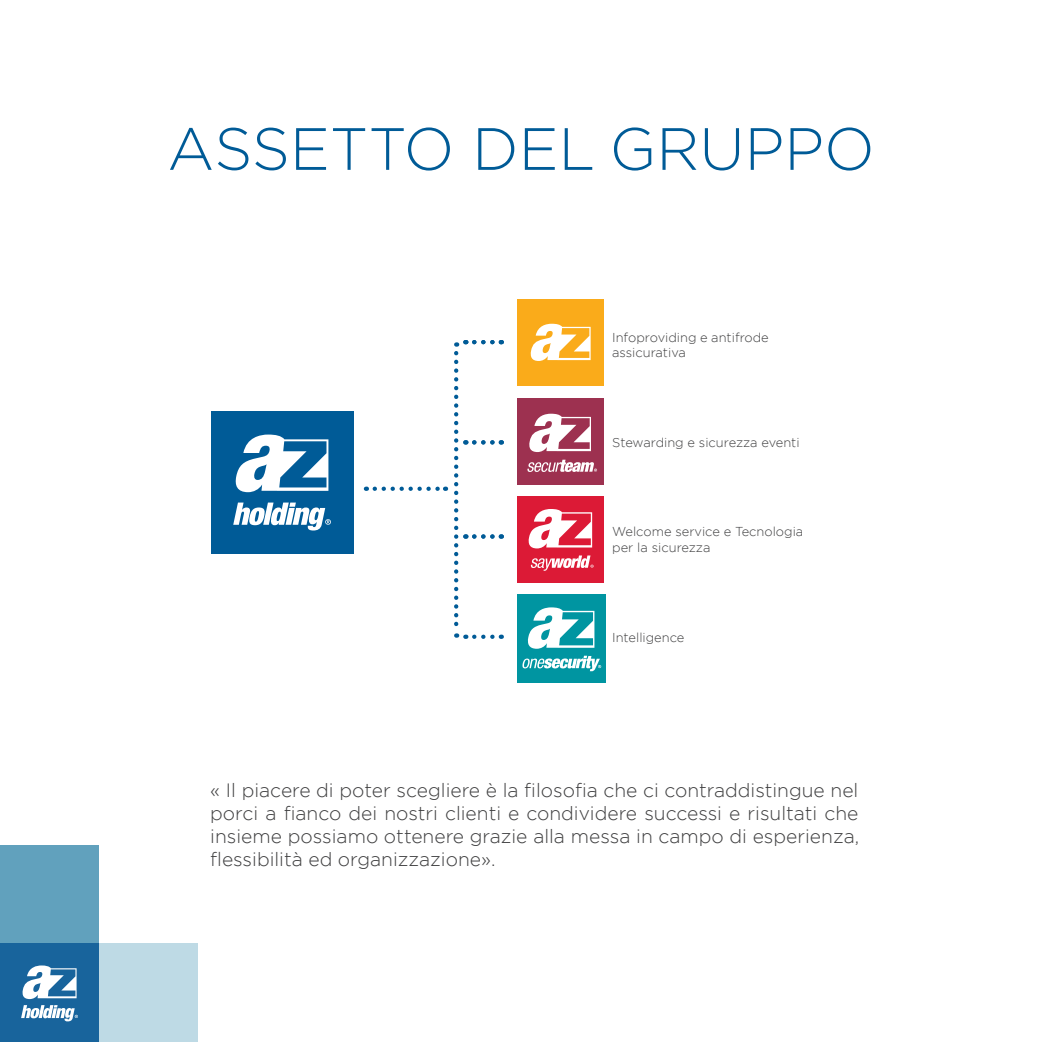
<style>
.page{position:relative;width:1042px;height:1042px;background:#fff}
.page>*{position:absolute;margin:0;border:0;box-sizing:border-box;transform-origin:0 0}
.t1{font:300 59.5px "Gotham";color:#005b97}
.t2{font:300 19.25px/23.1px "Gotham";color:#3e3e3f;text-align:justify}
.t3{font:300 12.95px/15.4px "Gotham";color:#3e3e3f}
</style>
<div class="page">
<div style="left:211px;top:411px;width:142px;height:143px;background:#005b97"></div>
<svg style="left:235px;top:434px;width:93px;height:58px"></svg>
<svg style="left:233px;top:502px;width:98px;height:28px"></svg>
<svg style="left:375px;top:486px;width:71px;height:5px"></svg>
<svg style="left:474px;top:534px;width:28px;height:5px"></svg>
<svg style="left:474px;top:340px;width:28px;height:4px"></svg>
<svg style="left:474px;top:634px;width:28px;height:5px"></svg>
<svg style="left:474px;top:440px;width:28px;height:4px"></svg>
<svg style="left:454px;top:353px;width:4px;height:285px"></svg>
<div style="left:517px;top:299px;width:87px;height:87px;background:#faab1a"></div>
<svg style="left:530px;top:324px;width:60px;height:37px"></svg>
<div style="left:517px;top:398px;width:87px;height:86px;background:#9d3150"></div>
<svg style="left:527px;top:460px;width:70px;height:12px"></svg>
<svg style="left:529px;top:414px;width:62px;height:38px"></svg>
<div style="left:517px;top:496px;width:87px;height:87px;background:#dc1a36"></div>
<svg style="left:528px;top:509px;width:64px;height:39px"></svg>
<svg style="left:530px;top:555px;width:63px;height:16px"></svg>
<div style="left:517px;top:594px;width:88px;height:88px;background:#0095a1"></div>
<svg style="left:527px;top:607px;width:67px;height:42px"></svg>
<svg style="left:522px;top:656px;width:79px;height:15px"></svg>
<div style="left:99px;top:943px;width:98px;height:99px;background:#bedae5"></div>
<div style="left:0;top:845px;width:99px;height:98px;background:#61a1bd"></div>
<div style="left:0;top:943px;width:99px;height:99px;background:#18649c"></div>
<svg style="left:22px;top:965px;width:55px;height:34px"></svg>
<svg style="left:21px;top:1005px;width:57px;height:16px"></svg>
<h1 class="t1" style="left:167px;top:111px;width:709px">ASSETTO DEL GRUPPO</h1>
<p class="t3" style="left:612px;top:329px;width:158px">Infoproviding e antifrode assicurativa</p>
<p class="t3" style="left:612px;top:434px;width:189px">Stewarding e sicurezza eventi</p>
<p class="t3" style="left:612px;top:524px;width:193px">Welcome service e Tecnologia per la sicurezza</p>
<p class="t3" style="left:612px;top:629px;width:74px">Intelligence</p>
<p class="t2" style="left:210px;top:778px;width:650px">« Il piacere di poter scegliere è la filosofia che ci contraddistingue nel porci a fianco dei nostri clienti e condividere successi e risultati che insieme possiamo ottenere grazie alla messa in campo di esperienza, flessibilità ed organizzazione».</p>
</div>
